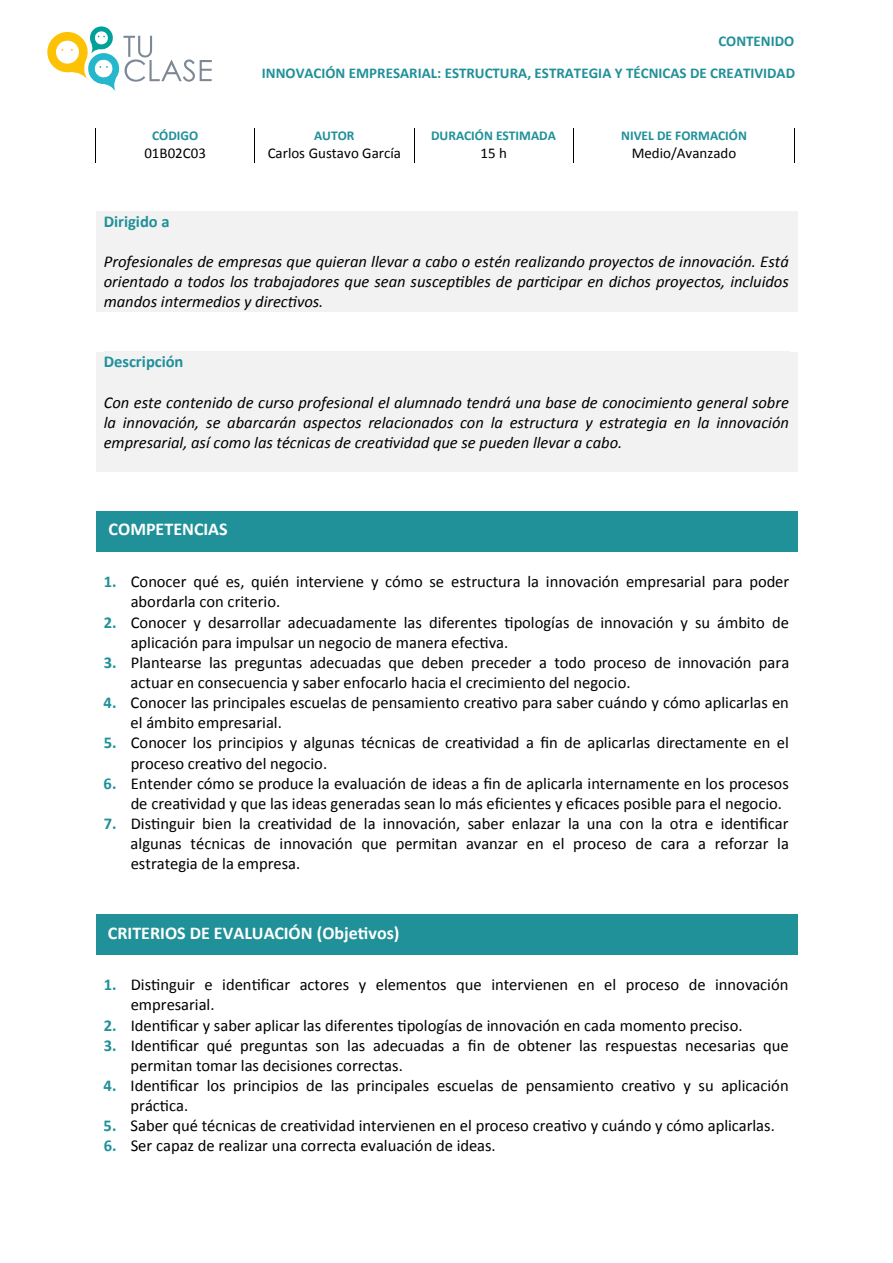
<style>
.page{position:relative;width:893px;height:1263px;background:#fff}
.page>*{position:absolute;margin:0;border:0;box-sizing:border-box;transform-origin:0 0}
.t1{font:700 18px "Calibri";color:#fff}
.t2{font:16.5px/20.1px "Calibri";color:#000}
.t3{font:italic 16.5px/20.1px "Calibri";color:#000;text-align:justify}
.t4{font:700 16.5px "Calibri";color:#209099}
.t5{font:700 15px/31.7px "Calibri";color:#209099;text-align:right}
.t6{font:15px "Calibri";color:#000}
.t7{font:700 13.5px "Calibri";color:#209099}
.s1{font-weight:700;color:#209099}
</style>
<div class="page">
<div style="left:96px;top:211px;width:702px;height:101px;background:#f2f2f2"></div>
<div style="left:96px;top:352px;width:702px;height:119px;background:#f2f2f2"></div>
<div style="left:96px;top:511px;width:702px;height:40px;background:#209099"></div>
<div style="left:96px;top:914px;width:702px;height:40px;background:#209099"></div>
<hr style="left:95px;top:128px;width:1px;height:34px;background:#000">
<hr style="left:255px;top:128px;width:1px;height:34px;background:#000">
<hr style="left:414px;top:128px;width:1px;height:34px;background:#000">
<hr style="left:573px;top:128px;width:1px;height:34px;background:#000">
<hr style="left:794px;top:128px;width:1px;height:34px;background:#000">
<svg style="left:47px;top:26px;width:165px;height:65px"></svg>
<p class="t7" style="left:152px;top:126px;width:48px">CÓDIGO</p>
<p class="t6" style="left:144px;top:144px;width:63px">01B02C03</p>
<p class="t5" style="left:262px;top:25px;width:535px">CONTENIDO<br>INNOVACIÓN EMPRESARIAL: ESTRUCTURA, ESTRATEGIA Y TÉCNICAS DE CREATIVIDAD</p>
<p class="t7" style="left:314px;top:126px;width:42px">AUTOR</p>
<p class="t6" style="left:268px;top:144px;width:135px">Carlos Gustavo García</p>
<p class="t7" style="left:431px;top:126px;width:126px">DURACIÓN ESTIMADA</p>
<p class="t6" style="left:481px;top:144px;width:28px">15 h</p>
<p class="t7" style="left:621px;top:126px;width:127px">NIVEL DE FORMACIÓN</p>
<p class="t6" style="left:632px;top:144px;width:106px">Medio/Avanzado</p>
<p class="t4" style="left:104px;top:210px;width:67px">Dirigido a</p>
<p class="t3" style="left:104px;top:251px;width:687px">Profesionales de empresas que quieran llevar a cabo o estén realizando proyectos de innovación. Está orientado a todos los trabajadores que sean susceptibles de participar en dichos proyectos, incluidos mandos intermedios y directivos.</p>
<p class="t4" style="left:104px;top:350px;width:81px">Descripción</p>
<p class="t3" style="left:104px;top:391px;width:687px">Con este contenido de curso profesional el alumnado tendrá una base de conocimiento general sobre la innovación, se abarcarán aspectos relacionados con la estructura y estrategia en la innovación empresarial, así como las técnicas de creatividad que se pueden llevar a cabo.</p>
<p class="t1" style="left:109px;top:516px;width:121px">COMPETENCIAS</p>
<p class="t2" style="left:131px;top:571px;width:660px;text-indent:-27px"><span class="s1">1.</span> Conocer qué es, quién interviene y cómo se estructura la innovación empresarial para poder abordarla con criterio.</p>
<p class="t2" style="left:131px;top:611px;width:660px;text-indent:-27px"><span class="s1">2.</span> Conocer y desarrollar adecuadamente las diferentes tipologías de innovación y su ámbito de aplicación para impulsar un negocio de manera efectiva.</p>
<p class="t2" style="left:131px;top:652px;width:660px;text-indent:-27px"><span class="s1">3.</span> Plantearse las preguntas adecuadas que deben preceder a todo proceso de innovación para actuar en consecuencia y saber enfocarlo hacia el crecimiento del negocio.</p>
<p class="t2" style="left:131px;top:692px;width:660px;text-indent:-27px"><span class="s1">4.</span> Conocer las principales escuelas de pensamiento creativo para saber cuándo y cómo aplicarlas en el ámbito empresarial.</p>
<p class="t2" style="left:131px;top:732px;width:660px;text-indent:-27px"><span class="s1">5.</span> Conocer los principios y algunas técnicas de creatividad a fin de aplicarlas directamente en el proceso creativo del negocio.</p>
<p class="t2" style="left:131px;top:772px;width:660px;text-indent:-27px"><span class="s1">6.</span> Entender cómo se produce la evaluación de ideas a fin de aplicarla internamente en los procesos de creatividad y que las ideas generadas sean lo más eficientes y eficaces posible para el negocio.</p>
<p class="t2" style="left:131px;top:813px;width:660px;text-align:justify;text-indent:-27px"><span class="s1">7.</span> Distinguir bien la creatividad de la innovación, saber enlazar la una con la otra e identificar algunas técnicas de innovación que permitan avanzar en el proceso de cara a reforzar la estrategia de la empresa.</p>
<p class="t1" style="left:108px;top:920px;width:293px">CRITERIOS DE EVALUACIÓN (Objetivos)</p>
<p class="t2" style="left:131px;top:974px;width:659px;text-indent:-27px"><span class="s1">1.</span> Distinguir e identificar actores y elementos que intervienen en el proceso de innovación empresarial.</p>
<p class="t2" style="left:104px;top:1014px;width:641px"><span class="s1">2.</span> Identificar y saber aplicar las diferentes tipologías de innovación en cada momento preciso.</p>
<p class="t2" style="left:131px;top:1034px;width:660px;text-indent:-27px"><span class="s1">3.</span> Identificar qué preguntas son las adecuadas a fin de obtener las respuestas necesarias que permitan tomar las decisiones correctas.</p>
<p class="t2" style="left:131px;top:1075px;width:660px;text-indent:-27px"><span class="s1">4.</span> Identificar los principios de las principales escuelas de pensamiento creativo y su aplicación práctica.</p>
<p class="t2" style="left:104px;top:1115px;width:673px"><span class="s1">5.</span> Saber qué técnicas de creatividad intervienen en el proceso creativo y cuándo y cómo aplicarlas.</p>
<p class="t2" style="left:104px;top:1135px;width:393px"><span class="s1">6.</span> Ser capaz de realizar una correcta evaluación de ideas.</p>
</div>
